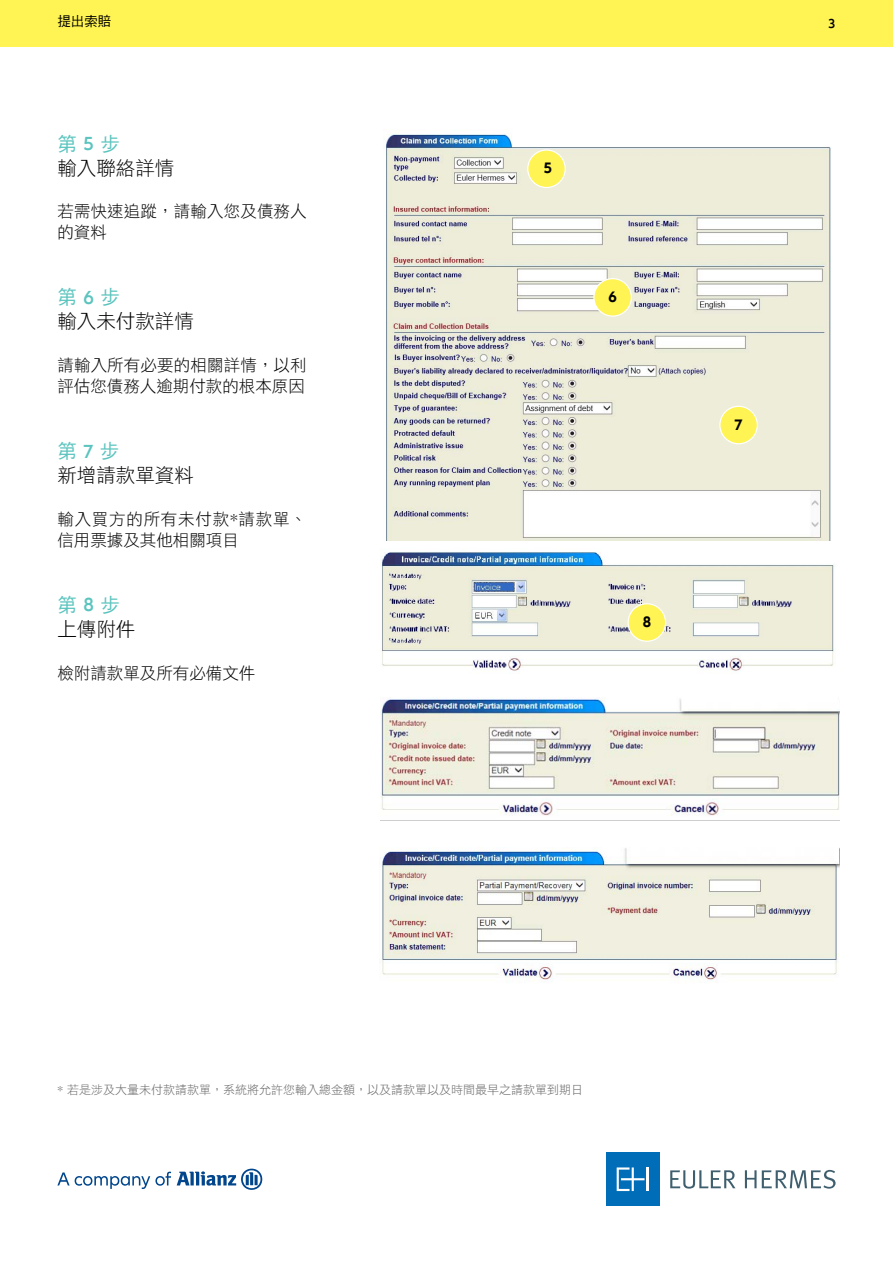
<style>
.page{position:relative;width:893px;height:1263px;background:#fff}
.page>*{position:absolute;margin:0;border:0;box-sizing:border-box;transform-origin:0 0}
.t1{font:19.5px "DF Hei Std W3";color:#000}
.t2{font:19.5px "DF Hei Std W5";color:#5bc4be}
.t3{font:16.5px/21px "DF Hei Std W3";color:#000}
.t4{font:16.5px/21px "DF Hei Std W3";letter-spacing:.045em;color:#000}
.t5{font:700 15.6px "Allianz Neo";color:#000}
.t6{font:13.5px "DF Hei Std W5";color:#000}
.t7{font:600 13.5px "Allianz Neo";color:#000}
.t8{font:12px "DF Hei Std W3";color:#666}
.s1{font-family:"Allianz Neo";font-weight:600}
</style>
<div class="page">
<svg style="left:177px;top:1168px;width:85px;height:22px"></svg>
<svg style="left:57px;top:1171px;width:114px;height:18px"></svg>
<div style="left:606px;top:1152px;width:53px;height:54px;background:#006db8"></div>
<hr style="left:647px;top:1167px;width:2px;height:24px;background:#fff">
<svg style="left:617px;top:1167px;width:27px;height:24px"></svg>
<svg style="left:670px;top:1170px;width:65px;height:18px"></svg>
<svg style="left:745px;top:1170px;width:91px;height:18px"></svg>
<div style="left:0;top:0;width:893px;height:47px;background:#fff453"></div>
<img style="left:385px;top:129px;width:446px;height:412px">
<img style="left:380px;top:552px;width:454px;height:119px">
<div style="left:528px;top:150px;width:37px;height:37px;background:#fff453;border-radius:50%"></div>
<div style="left:527px;top:149px;width:39px;height:39px;border:1px solid #fff;border-radius:50%"></div>
<div style="left:720px;top:406px;width:37px;height:38px;background:#fff453;border-radius:50%"></div>
<div style="left:719px;top:406px;width:39px;height:38px;border:1px solid #fff;border-radius:50%"></div>
<div style="left:628px;top:604px;width:38px;height:37px;background:#fff453;border-radius:50%"></div>
<div style="left:627px;top:603px;width:39px;height:39px;border:1px solid #fff;border-radius:50%"></div>
<div style="left:594px;top:279px;width:37px;height:37px;background:#fff453;border-radius:50%"></div>
<div style="left:593px;top:278px;width:39px;height:39px;border:1px solid #fff;border-radius:50%"></div>
<img style="left:380px;top:697px;width:459px;height:124px">
<img style="left:379px;top:847px;width:460px;height:136px">
<p class="t6" style="left:57px;top:14px;width:55px">提出索賠</p>
<p class="t7" style="left:828px;top:15px;width:9px">3</p>
<p class="t2" style="left:57px;top:133px;width:64px">第 <span class="s1">5</span> 步</p>
<p class="t1" style="left:57px;top:157px;width:118px">輸入聯絡詳情</p>
<p class="t3" style="left:57px;top:201px;width:251px">若需快速追蹤，請輸入您及債務人的資料</p>
<p class="t2" style="left:57px;top:287px;width:64px">第 <span class="s1">6</span> 步</p>
<p class="t1" style="left:57px;top:311px;width:138px">輸入未付款詳情</p>
<p class="t3" style="left:57px;top:354px;width:251px">請輸入所有必要的相關詳情，以利評估您債務人逾期付款的根本原因</p>
<p class="t2" style="left:57px;top:441px;width:63px">第 <span class="s1">7</span> 步</p>
<p class="t1" style="left:57px;top:465px;width:138px">新增請款單資料</p>
<p class="t4" style="left:57px;top:508px;width:251px">輸入買方的所有未付款*請款單、信用票據及其他相關項目</p>
<p class="t2" style="left:57px;top:594px;width:64px">第 <span class="s1">8</span> 步</p>
<p class="t1" style="left:57px;top:618px;width:79px">上傳附件</p>
<p class="t3" style="left:57px;top:662px;width:199px">檢附請款單及所有必備文件</p>
<p class="t5" style="left:544px;top:159px;width:10px">5</p>
<p class="t5" style="left:608px;top:288px;width:10px">6</p>
<p class="t5" style="left:643px;top:613px;width:10px">8</p>
<p class="t5" style="left:734px;top:415px;width:10px">7</p>
<p class="t8" style="left:57px;top:1083px;width:527px">* 若是涉及大量未付款請款單，系統將允許您輸入總金額，以及請款單以及時間最早之請款單到期日</p>
</div>
